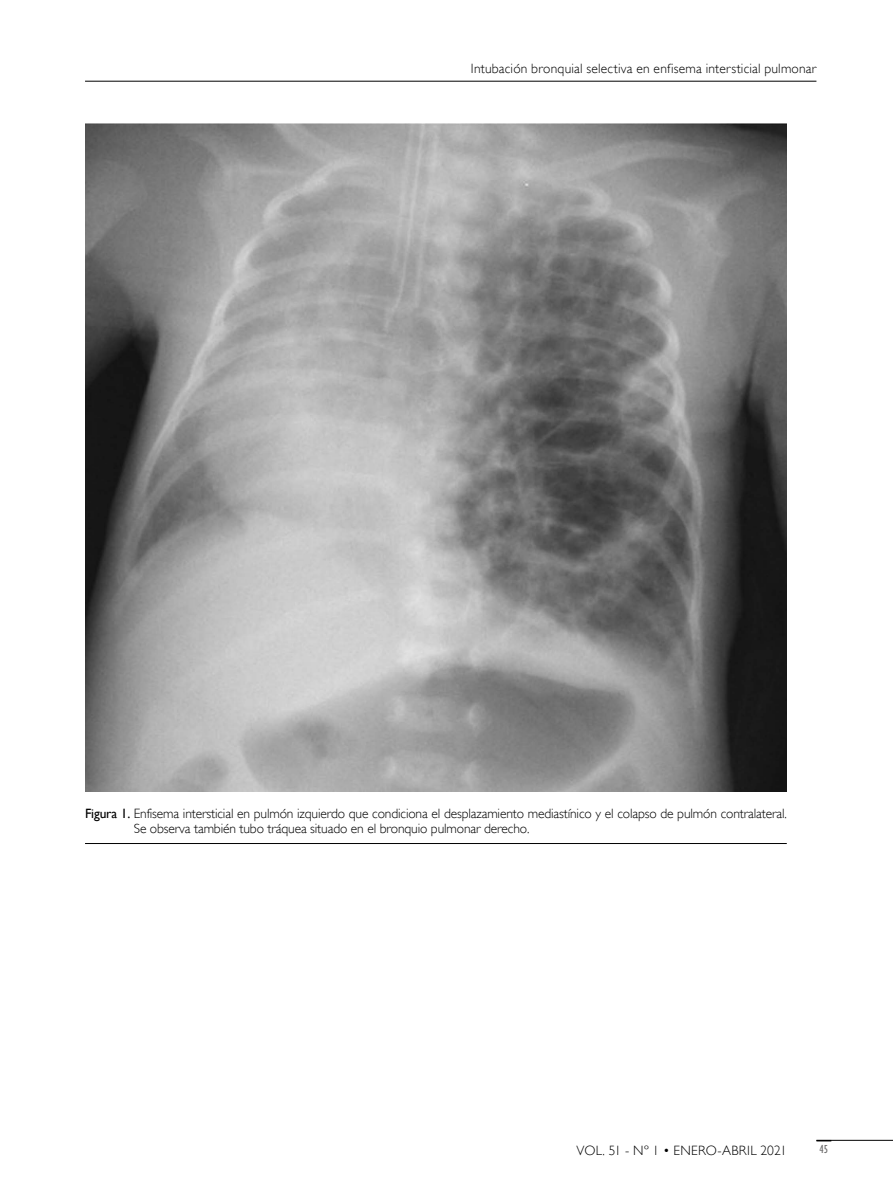
<style>
.page{position:relative;width:893px;height:1191px;background:#fff}
.page>*{position:absolute;margin:0;border:0;box-sizing:border-box;transform-origin:0 0}
.t1{font:300 13.5px/15px "Gill Sans";letter-spacing:-.01em;color:#000}
.t2{font:300 13.5px "Gill Sans";letter-spacing:.015em;color:#000}
.t3{font:condensed 12px "Gill Sans";color:#706f6f}
.s1{font-weight:400}
</style>
<div class="page">
<hr style="left:85px;top:81px;width:731px;height:1px;background:#000">
<hr style="left:816px;top:1140px;width:77px;height:1px;background:#000">
<img style="left:85px;top:123px;width:702px;height:668px">
<hr style="left:85px;top:843px;width:702px;height:1px;background:#000">
<p class="t2" style="left:471px;top:61px;width:347px">Intubación bronquial selectiva en enfisema intersticial pulmonar</p>
<p class="t1" style="left:134px;top:805px;width:654px;text-indent:-49px"><span class="s1">Figura 1.</span> Enfisema intersticial en pulmón izquierdo que condiciona el desplazamiento mediastínico y el colapso de pulmón contralateral.<br>Se observa también tubo tráquea situado en el bronquio pulmonar derecho.</p>
<p class="t2" style="left:577px;top:1142px;width:212px">VOL. 51 - Nº 1 • ENERO-ABRIL 2021</p>
<p class="t3" style="left:819px;top:1142px;width:10px">45</p>
</div>
